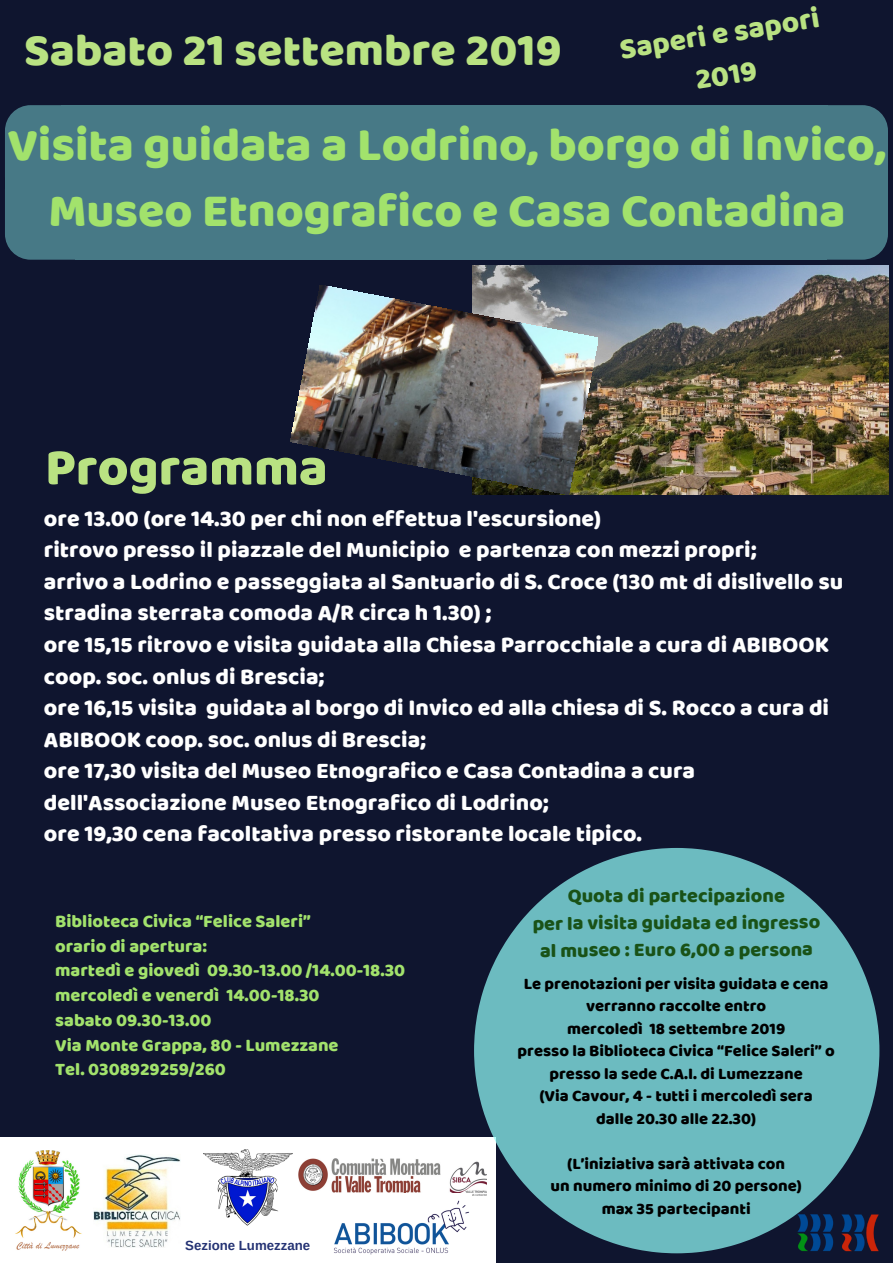
<style>
.page{position:relative;width:893px;height:1263px;background:#0f152f}
.page>*{position:absolute;margin:0;border:0;box-sizing:border-box;transform-origin:0 0}
.t1{font:52.95px "Baloo Tamma";color:#b9e282}
.t2{font:48px/66.4px "Baloo Tamma";color:#a2e26c;text-align:center}
.t3{font:46.35px "Baloo Tamma";color:#b9e282}
.t4{font:29.85px/41.7px "Baloo Tamma";color:#b9e282;text-align:center}
.t5{font:23.25px/31.5px "Baloo Tamma";color:#fff}
.t6{font:19.8px/27px "Baloo Tamma";letter-spacing:-.01em;color:#174f12;text-align:center}
.t7{font:18.15px/24.8px "Baloo Tamma";color:#a2e26c}
.t8{font:16.5px/22.5px "Baloo Tamma";color:#000;text-align:center}
.t9{font:700 13.2px "Arimo";color:#253374}
</style>
<div class="page">
<div style="left:0;top:1137px;width:495px;height:126px;background:#fff"></div>
<img style="left:204px;top:1150px;width:89px;height:75px">
<img style="left:15px;top:1151px;width:67px;height:100px">
<img style="left:93px;top:1154px;width:87px;height:94px">
<div style="left:5px;top:105px;width:56px;height:71px;background:#477986"></div>
<div style="left:61px;top:105px;width:766px;height:72px;background:#477986"></div>
<div style="left:827px;top:105px;width:61px;height:71px;background:#477986"></div>
<div style="left:5px;top:176px;width:71px;height:13px;background:#477986"></div>
<div style="left:71px;top:176px;width:756px;height:13px;background:#477986"></div>
<div style="left:817px;top:176px;width:71px;height:13px;background:#477986"></div>
<div style="left:5px;top:189px;width:71px;height:71px;background:#477986"></div>
<div style="left:76px;top:189px;width:751px;height:71px;background:#477986"></div>
<div style="left:827px;top:189px;width:61px;height:71px;background:#477986"></div>
<img style="left:473px;top:266px;width:415px;height:228px">
<img style="left:290px;top:286px;width:308px;height:209px">
<svg style="left:474px;top:848px;width:405px;height:405px;fill:#6cbbc0"></svg>
<img style="left:796px;top:1214px;width:83px;height:38px">
<img style="left:298px;top:1159px;width:188px;height:37px">
<img style="left:320px;top:1194px;width:152px;height:61px">
<h3 class="t3" style="left:24px;top:22px;width:539px">Sabato 21 settembre 2019</h3>
<p class="t4" style="left:617px;top:28px;width:203px;rotate:-9deg">Saperi e sapori<br>2019</p>
<h2 class="t2" style="left:8px;top:110px;width:880px">Visita guidata a Lodrino, borgo di Invico,<br>Museo Etnografico e Casa Contadina</h2>
<h1 class="t1" style="left:45px;top:435px;width:284px">Programma</h1>
<p class="t5" style="left:44px;top:502px;width:801px">ore 13.00 (ore 14.30 per chi non effettua l'escursione)<br>ritrovo presso il piazzale del Municipio e partenza con mezzi propri;<br>arrivo a Lodrino e passeggiata al Santuario di S. Croce (130 mt di dislivello su stradina sterrata comoda A/R circa h 1.30) ;<br>ore 15,15 ritrovo e visita guidata alla Chiesa Parrocchiale a cura di ABIBOOK coop. soc. onlus di Brescia;<br>ore 16,15 visita guidata al borgo di Invico ed alla chiesa di S. Rocco a cura di ABIBOOK coop. soc. onlus di Brescia;<br>ore 17,30 visita del Museo Etnografico e Casa Contadina a cura dell'Associazione Museo Etnografico di Lodrino;<br>ore 19,30 cena facoltativa presso ristorante locale tipico.</p>
<p class="t7" style="left:55px;top:908px;width:352px">Biblioteca Civica “Felice Saleri”<br>orario di apertura:<br>martedì e giovedì 09.30-13.00 /14.00-18.30 mercoledì e venerdì 14.00-18.30<br>sabato 09.30-13.00<br>Via Monte Grappa, 80 - Lumezzane<br>Tel. 0308929259/260</p>
<p class="t9" style="left:185px;top:1238px;width:126px">Sezione Lumezzane</p>
<p class="t6" style="left:533px;top:882px;width:289px">Quota di partecipazione<br>per la visita guidata ed ingresso al museo : Euro 6,00 a persona</p>
<p class="t8" style="left:518px;top:972px;width:319px">Le prenotazioni per visita guidata e cena verranno raccolte entro<br>mercoledì 18 settembre 2019<br>presso la Biblioteca Civica “Felice Saleri” o presso la sede C.A.I. di Lumezzane<br>(Via Cavour, 4 - tutti i mercoledì sera<br>dalle 20.30 alle 22.30)</p>
<p class="t8" style="left:550px;top:1152px;width:253px">(L’iniziativa sarà attivata con<br>un numero minimo di 20 persone) max 35 partecipanti</p>
</div>
